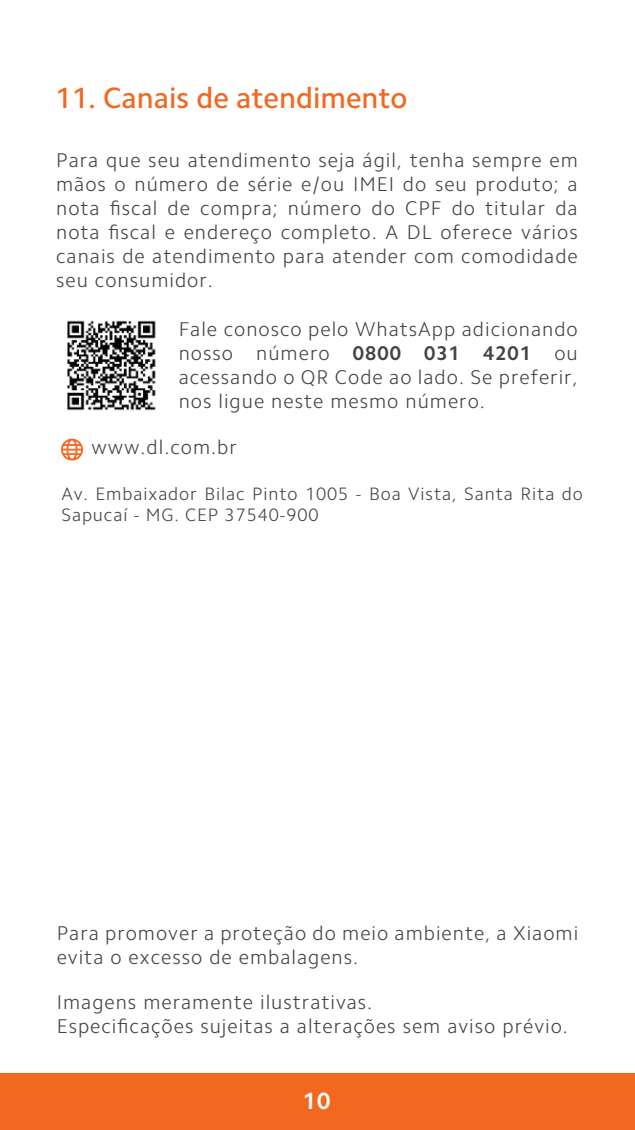
<style>
.page{position:relative;width:635px;height:1130px;background:#fff}
.page>*{position:absolute;margin:0;border:0;box-sizing:border-box;transform-origin:0 0}
.t1{font:500 29.6px "Camphor Pro";color:#f36821}
.t2{font:700 23.6px "Camphor Pro";color:#fff}
.t3{font:300 20px/24px "Camphor Pro";letter-spacing:.05em;color:#434445;text-align:justify}
.t4{font:300 18px/21.6px "Camphor Pro";letter-spacing:.05em;color:#434445}
.s1{font-weight:700}
</style>
<div class="page">
<div style="left:0;top:1073px;width:635px;height:56px;background:#f36821"></div>
<svg style="left:61px;top:438px;width:22px;height:22px"></svg>
<img style="left:67px;top:320px;width:89px;height:91px">
<h1 class="t1" style="left:55px;top:80px;width:354px">11. Canais de atendimento</h1>
<p class="t3" style="left:56px;top:148px;width:523px">Para que seu atendimento seja ágil, tenha sempre em mãos o número de série e/ou IMEI do seu produto; a nota fiscal de compra; número do CPF do titular da nota fiscal e endereço completo. A DL oferece vários canais de atendimento para atender com comodidade seu consumidor.</p>
<p class="t3" style="left:179px;top:317px;width:401px">Fale conosco pelo WhatsApp adicionando nosso número <span class="s1">0800 031 4201</span> ou acessando o QR Code ao lado. Se preferir, nos ligue neste mesmo número.</p>
<p class="t3" style="left:91px;top:435px;width:147px">www.dl.com.br</p>
<p class="t4" style="left:61px;top:482px;width:523px">Av. Embaixador Bilac Pinto 1005 - Boa Vista, Santa Rita do<br>Sapucaí - MG. CEP 37540-900</p>
<p class="t3" style="left:57px;top:920px;width:523px">Para promover a proteção do meio ambiente, a Xiaomi evita o excesso de embalagens.</p>
<p class="t3" style="left:57px;top:990px;width:513px">Imagens meramente ilustrativas.<br>Especificações sujeitas a alterações sem aviso prévio.</p>
<p class="t2" style="left:303px;top:1087px;width:29px">10</p>
</div>
